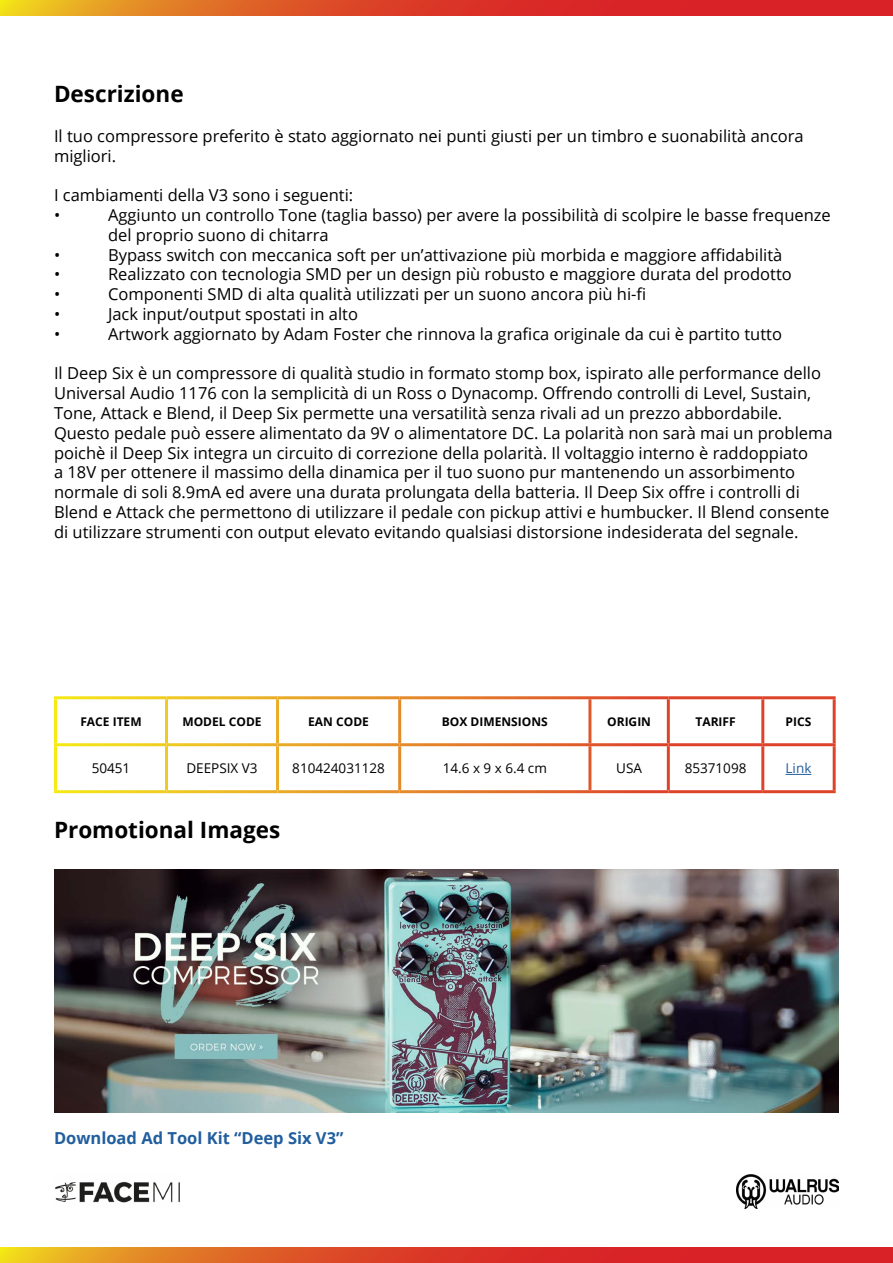
<style>
.page{position:relative;width:893px;height:1263px;background:#fff}
.page>*{position:absolute;margin:0;border:0;box-sizing:border-box;transform-origin:0 0}
.t1{font:700 22.5px "Open Sans";color:#000}
.t2{font:16.5px/19.8px "Open Sans";color:#000}
.t3{font:700 16.5px "Open Sans";color:#215e9e}
.t4{font:13.5px "Open Sans";color:#000}
.t5{font:13.5px "Open Sans";color:#215e9e}
.t6{font:700 12px "Open Sans";color:#000}
</style>
<div class="page">
<svg style="left:0;top:0;width:893px;height:16px;background:#dd4d26"></svg>
<img style="left:736px;top:1175px;width:103px;height:34px">
<img style="left:55px;top:1181px;width:125px;height:22px">
<svg style="left:0;top:1247px;width:893px;height:16px;background:#dd4d26"></svg>
<svg style="left:786px;top:774px;width:25px;height:1px"></svg>
<img style="left:54px;top:869px;width:785px;height:243px">
<h1 class="t1" style="left:54px;top:78px;width:131px">Descrizione</h1>
<p class="t2" style="left:54px;top:125px;width:751px">Il tuo compressore preferito è stato aggiornato nei punti giusti per un timbro e suonabilità ancora migliori.</p>
<p class="t2" style="left:54px;top:185px;width:301px">I cambiamenti della V3 sono i seguenti: •</p>
<p class="t2" style="left:108px;top:205px;width:724px">Aggiunto un controllo Tone (taglia basso) per avere la possibilità di scolpire le basse frequenze del proprio suono di chitarra</p>
<p class="t2" style="left:54px;top:244px;width:8px">•</p>
<p class="t2" style="left:108px;top:244px;width:676px">Bypass switch con meccanica soft per un’attivazione più morbida e maggiore affidabilità</p>
<p class="t2" style="left:54px;top:264px;width:8px">•</p>
<p class="t2" style="left:108px;top:264px;width:685px">Realizzato con tecnologia SMD per un design più robusto e maggiore durata del prodotto</p>
<p class="t2" style="left:54px;top:284px;width:8px">•</p>
<p class="t2" style="left:108px;top:284px;width:540px">Componenti SMD di alta qualità utilizzati per un suono ancora più hi-fi</p>
<p class="t2" style="left:54px;top:304px;width:8px">•</p>
<p class="t2" style="left:108px;top:304px;width:251px">Jack input/output spostati in alto</p>
<p class="t2" style="left:54px;top:323px;width:8px">•</p>
<p class="t2" style="left:108px;top:323px;width:675px">Artwork aggiornato by Adam Foster che rinnova la grafica originale da cui è partito tutto</p>
<p class="t2" style="left:54px;top:363px;width:780px">Il Deep Six è un compressore di qualità studio in formato stomp box, ispirato alle performance dello Universal Audio 1176 con la semplicità di un Ross o Dynacomp. Offrendo controlli di Level, Sustain, Tone, Attack e Blend, il Deep Six permette una versatilità senza rivali ad un prezzo abbordabile.<br>Questo pedale può essere alimentato da 9V o alimentatore DC. La polarità non sarà mai un problema poichè il Deep Six integra un circuito di correzione della polarità. Il voltaggio interno è raddoppiato<br>a 18V per ottenere il massimo della dinamica per il tuo suono pur mantenendo un assorbimento normale di soli 8.9mA ed avere una durata prolungata della batteria. Il Deep Six offre i controlli di Blend e Attack che permettono di utilizzare il pedale con pickup attivi e humbucker. Il Blend consente di utilizzare strumenti con output elevato evitando qualsiasi distorsione indesiderata del segnale.</p>
<p class="t6" style="left:80px;top:713px;width:63px">FACE ITEM</p>
<p class="t6" style="left:182px;top:713px;width:81px">MODEL CODE</p>
<p class="t6" style="left:308px;top:713px;width:62px">EAN CODE</p>
<p class="t6" style="left:442px;top:713px;width:107px">BOX DIMENSIONS</p>
<p class="t6" style="left:607px;top:713px;width:45px">ORIGIN</p>
<p class="t6" style="left:695px;top:713px;width:42px">TARIFF</p>
<p class="t6" style="left:786px;top:713px;width:27px">PICS</p>
<p class="t4" style="left:92px;top:759px;width:40px">50451</p>
<p class="t4" style="left:186px;top:759px;width:73px">DEEPSIX V3</p>
<p class="t4" style="left:292px;top:759px;width:94px">810424031128</p>
<p class="t4" style="left:443px;top:759px;width:106px">14.6 x 9 x 6.4 cm</p>
<p class="t4" style="left:616px;top:759px;width:27px">USA</p>
<p class="t4" style="left:685px;top:759px;width:63px">85371098</p>
<p class="t5" style="left:786px;top:759px;width:27px">Link</p>
<h1 class="t1" style="left:54px;top:814px;width:228px">Promotional Images</h1>
<p class="t3" style="left:54px;top:1126px;width:291px">Download Ad Tool Kit “Deep Six V3”</p>
</div>
